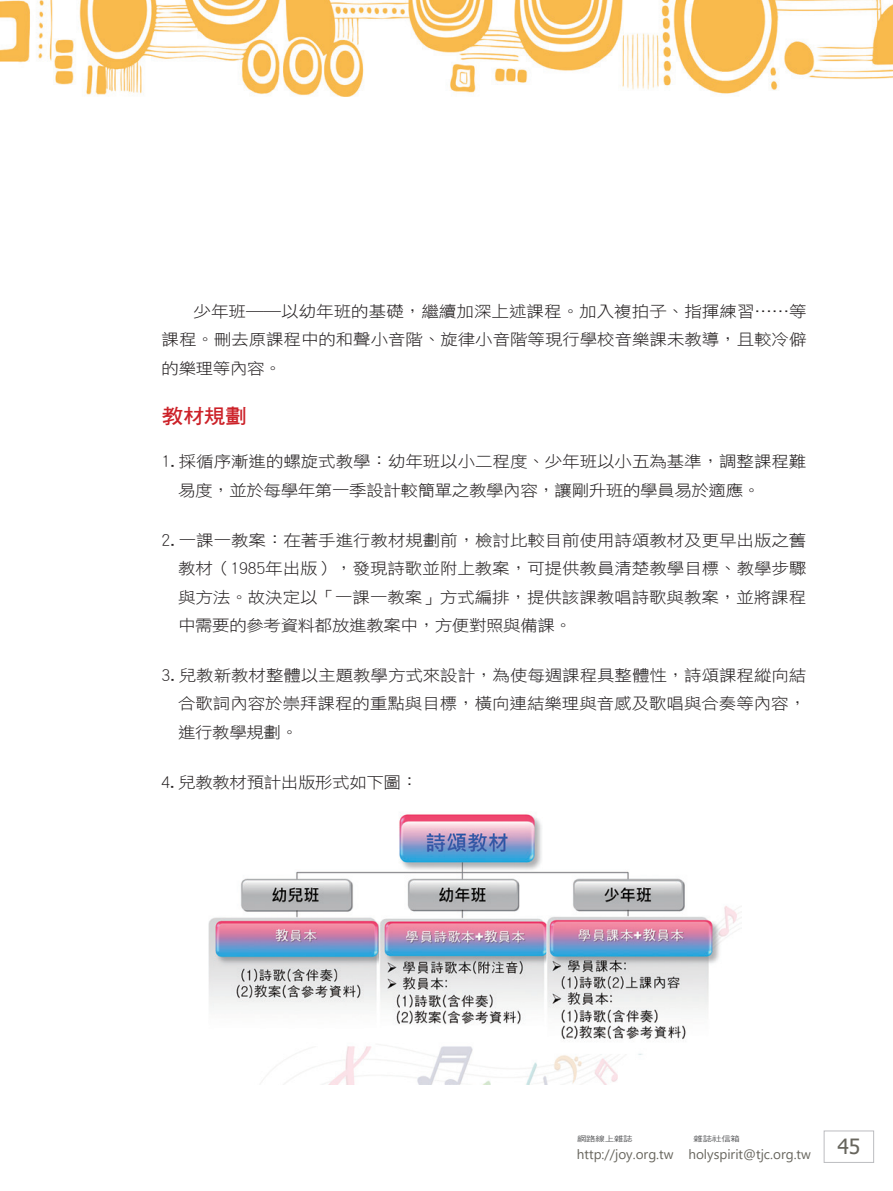
<style>
.page{position:relative;width:893px;height:1191px;background:#fff}
.page>*{position:absolute;margin:0;border:0;box-sizing:border-box;transform-origin:0 0}
.t1{font:21px "Tahoma";color:#67655d}
.大標{font:20.25px "DF Hei W7 WIN BF";color:#cc2128;scale:1.08 1}
.Normal點{font:15.75px/28.5px "DF Hei W3 WIN BF";letter-spacing:-.005em;color:#231f20;text-align:justify;scale:1.11 1}
.t2{font:15.75px/28.5px "DF Hei W3 WINP BF";letter-spacing:-.005em;color:#231f20;text-align:justify;scale:1.11 1}
.Normal點-2{font:15.75px "DF Hei W3 WIN BF";letter-spacing:-.025em;color:#231f20;scale:1.11 1}
.t3{font:13.5px "Segoe UI";color:#67655d}
.t4{font:7.5px "DF Hei W5 WIN BF";letter-spacing:-.015em;color:#57585a;scale:1.25 1}
</style>
<div class="page">
<div style="left:824px;top:1130px;width:50px;height:32px;border:1px solid #bcbdc0"></div>
<img style="left:208px;top:814px;width:533px;height:270px">
<img style="left:0;top:0;width:893px;height:96px">
<p class="t2" style="left:162px;top:296px;width:583px;text-indent:32px">少年班――以幼年班的基礎，繼續加深上述課程。加入複拍子、指揮練習……等課程。刪去原課程中的和聲小音階、旋律小音階等現行學校音樂課未教導，且較冷僻的樂理等內容。</p>
<p class="大標" style="left:162px;top:406px;width:80px">教材規劃</p>
<p class="Normal點" style="left:178px;top:447px;width:568px;text-indent:-16px">1.採循序漸進的螺旋式教學：幼年班以小二程度、少年班以小五為基準，調整課程難易度，並於每學年第一季設計較簡單之教學內容，讓剛升班的學員易於適應。</p>
<p class="Normal點" style="left:178px;top:525px;width:568px;text-indent:-16px">2.一課一教案：在著手進行教材規劃前，檢討比較目前使用詩頌教材及更早出版之舊教材（1985年出版），發現詩歌並附上教案，可提供教員清楚教學目標、教學步驟與方法。故決定以「一課一教案」方式編排，提供該課教唱詩歌與教案，並將課程中需要的參考資料都放進教案中，方便對照與備課。</p>
<p class="Normal點" style="left:178px;top:661px;width:568px;text-indent:-16px">3.兒教新教材整體以主題教學方式來設計，為使每週課程具整體性，詩頌課程縱向結合歌詞內容於崇拜課程的重點與目標，橫向連結樂理與音感及歌唱與合奏等內容，進行教學規劃。</p>
<p class="Normal點-2" style="left:162px;top:774px;width:233px">4.兒教教材預計出版形式如下圖：</p>
<p class="t4" style="left:577px;top:1135px;width:46px">網路線上雜誌</p>
<p class="t4" style="left:694px;top:1135px;width:39px">雜誌社信箱</p>
<p class="t3" style="left:577px;top:1141px;width:236px">http://joy.org.tw holyspirit@tjc.org.tw</p>
<h1 class="t1" style="left:837px;top:1132px;width:24px">45</h1>
</div>
